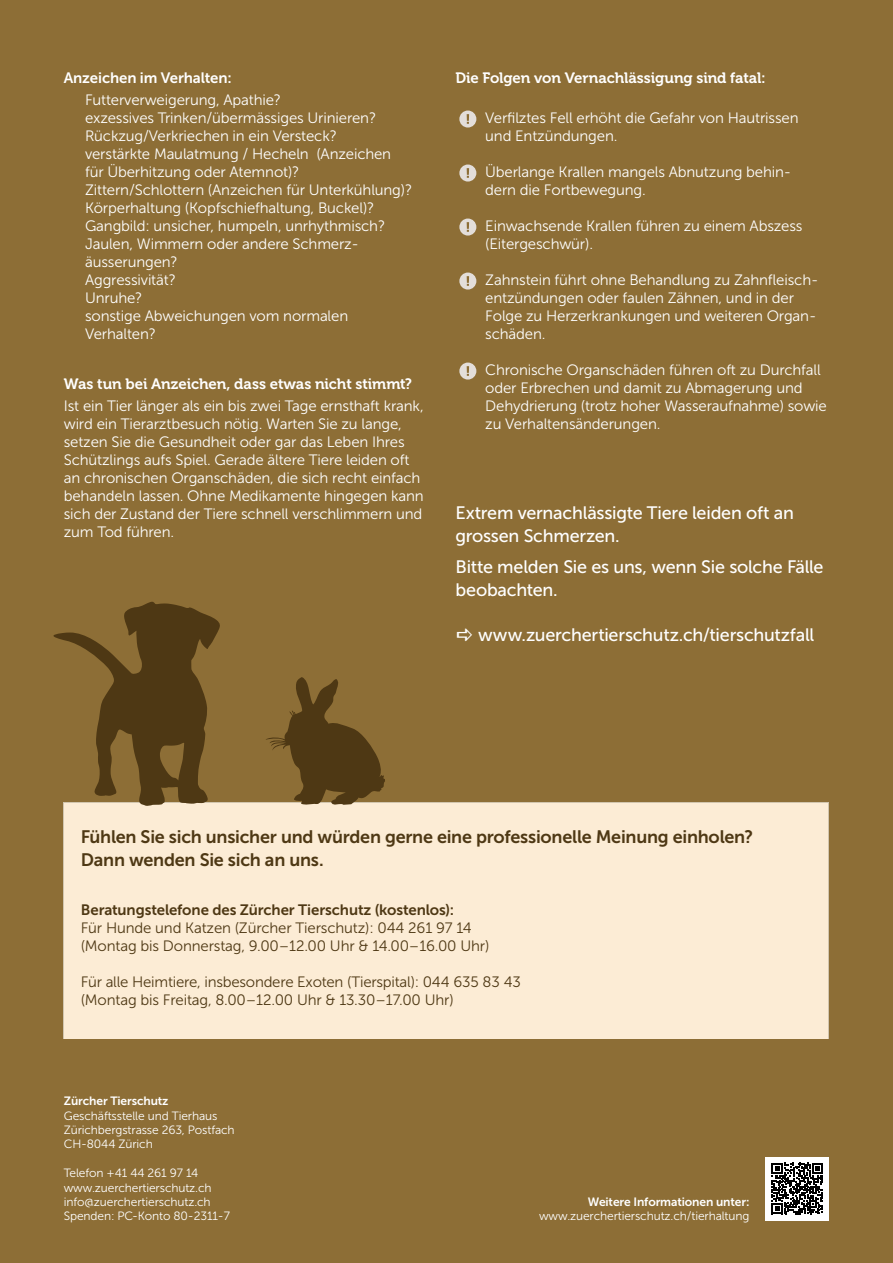
<style>
.page{position:relative;width:893px;height:1263px;background:#8d6e36}
.page>*{position:absolute;margin:0;border:0;box-sizing:border-box;transform-origin:0 0}
.t1{font:18px/22.5px "Museo Sans 500";letter-spacing:-.015em;color:#fff}
.t2{font:18px/22.5px "Museo Sans 700";letter-spacing:-.015em;color:#4e3814}
.t3{font:15px/18px "Museo Sans 300";letter-spacing:-.01em;color:#fff}
.t4{font:15px/18px "Museo Sans 300";letter-spacing:-.01em;color:#4e3814}
.t5{font:15px "Museo 700";letter-spacing:-.005em;color:#fff}
.t6{font:15px "Museo Sans 700";letter-spacing:-.005em;color:#4e3814}
.t7{font:15px "Museo Sans 700";letter-spacing:-.005em;color:#fff}
.t8{font:12px/14.4px "Museo Sans 300";letter-spacing:-.01em;color:#fff}
.t9{font:12px "Museo Sans 700";letter-spacing:-.01em;color:#fff}
</style>
<div class="page">
<div style="left:459px;top:111px;width:17px;height:17px;background:#e3deda;border-radius:50%"></div>
<svg style="left:467px;top:114px;width:2px;height:10px"></svg>
<div style="left:459px;top:165px;width:17px;height:17px;background:#e3deda;border-radius:50%"></div>
<svg style="left:467px;top:168px;width:2px;height:10px"></svg>
<div style="left:459px;top:219px;width:17px;height:17px;background:#e3deda;border-radius:50%"></div>
<svg style="left:467px;top:222px;width:2px;height:10px"></svg>
<div style="left:459px;top:273px;width:17px;height:17px;background:#e3deda;border-radius:50%"></div>
<svg style="left:467px;top:276px;width:2px;height:10px"></svg>
<div style="left:459px;top:363px;width:17px;height:17px;background:#e3deda;border-radius:50%"></div>
<svg style="left:467px;top:366px;width:2px;height:10px"></svg>
<div style="left:64px;top:802px;width:765px;height:237px;background:#fcecd5"></div>
<div style="left:765px;top:1157px;width:64px;height:63px;background:#fff"></div>
<svg style="left:772px;top:1163px;width:51px;height:51px"></svg>
<svg style="left:53px;top:601px;width:168px;height:205px"></svg>
<svg style="left:266px;top:677px;width:120px;height:128px"></svg>
<p class="t7" style="left:64px;top:69px;width:169px">Anzeichen im Verhalten:</p>
<p class="t3" style="left:85px;top:91px;width:329px">Futterverweigerung, Apathie?<br>exzessives Trinken/übermässiges Urinieren?<br>Rückzug / Verkriechen in ein Versteck?<br>verstärkte Maulatmung / Hecheln (Anzeichen für Überhitzung oder Atemnot)?<br>Zittern / Schlottern (Anzeichen für Unterkühlung)?<br>Körperhaltung (Kopfschiefhaltung, Buckel)?<br>Gangbild: unsicher, humpeln, unrhythmisch?<br>Jaulen, Wimmern oder andere Schmerz&shy;äusserungen?<br>Aggressivität?<br>Unruhe?<br>sonstige Abweichungen vom normalen Verhalten?</p>
<p class="t5" style="left:64px;top:375px;width:350px">Was tun bei Anzeichen, dass etwas nicht stimmt?</p>
<p class="t3" style="left:64px;top:397px;width:361px">Ist ein Tier länger als ein bis zwei Tage ernsthaft krank, wird ein Tierarztbesuch nötig. Warten Sie zu lange, setzen Sie die Gesundheit oder gar das Leben Ihres Schützlings aufs Spiel. Gerade ältere Tiere leiden oft an chronischen Organschäden, die sich recht einfach behandeln lassen. Ohne Medikamente hingegen kann sich der Zustand der Tiere schnell verschlimmern und zum Tod führen.</p>
<p class="t5" style="left:455px;top:69px;width:312px">Die Folgen von Vernachlässigung sind fatal:</p>
<p class="t3" style="left:485px;top:109px;width:315px">Verfilztes Fell erhöht die Gefahr von Hautrissen und Entzündungen.</p>
<p class="t3" style="left:485px;top:163px;width:307px">Überlange Krallen mangels Abnutzung behin&shy;dern die Fortbewegung.</p>
<p class="t3" style="left:485px;top:217px;width:319px">Einwachsende Krallen führen zu einem Abszess (Eitergeschwür).</p>
<p class="t3" style="left:485px;top:271px;width:335px">Zahnstein führt ohne Behandlung zu Zahnfleisch&shy;entzündungen oder faulen Zähnen, und in der Folge zu Herzerkrankungen und weiteren Organ&shy;schäden.</p>
<p class="t3" style="left:485px;top:361px;width:343px">Chronische Organschäden führen oft zu Durchfall oder Erbrechen und damit zu Abmagerung und Dehydrierung (trotz hoher Wasseraufnahme) sowie zu Verhaltensänderungen.</p>
<p class="t1" style="left:455px;top:502px;width:340px">Extrem vernachlässigte Tiere leiden oft an grossen Schmerzen.</p>
<p class="t1" style="left:455px;top:556px;width:369px">Bitte melden Sie es uns, wenn Sie solche Fälle beobachten.</p>
<p class="t1" style="left:478px;top:623px;width:338px">www.zuerchertierschutz.ch/tierschutzfall</p>
<p class="t2" style="left:81px;top:826px;width:674px">Fühlen Sie sich unsicher und würden gerne eine professionelle Meinung einholen?<br>Dann wenden Sie sich an uns.</p>
<p class="t6" style="left:81px;top:901px;width:375px">Beratungstelefone des Zürcher Tierschutz (kostenlos):</p>
<p class="t4" style="left:81px;top:919px;width:410px">Für Hunde und Katzen (Zürcher Tierschutz): 044 261 97 14 (Montag bis Donnerstag, 9.00–12.00 Uhr &amp; 14.00–16.00 Uhr)</p>
<p class="t4" style="left:81px;top:973px;width:442px">Für alle Heimtiere, insbesondere Exoten (Tierspital): 044 635 83 43 (Montag bis Freitag, 8.00–12.00 Uhr &amp; 13.30–17.00 Uhr)</p>
<p class="t9" style="left:64px;top:1094px;width:106px">Zürcher Tierschutz</p>
<p class="t8" style="left:64px;top:1108px;width:172px">Geschäftsstelle und Tierhaus<br>Zürichbergstrasse 263, Postfach<br>CH-8044 Zürich</p>
<p class="t8" style="left:64px;top:1166px;width:168px">Telefon +41 44 261 97 14 www.zuerchertierschutz.ch info@zuerchertierschutz.ch<br>Spenden: PC-Konto 80-2311-7</p>
<p class="t9" style="left:588px;top:1195px;width:163px">Weitere Informationen unter:</p>
<p class="t8" style="left:539px;top:1209px;width:212px">www.zuerchertierschutz.ch/tierhaltung</p>
</div>
